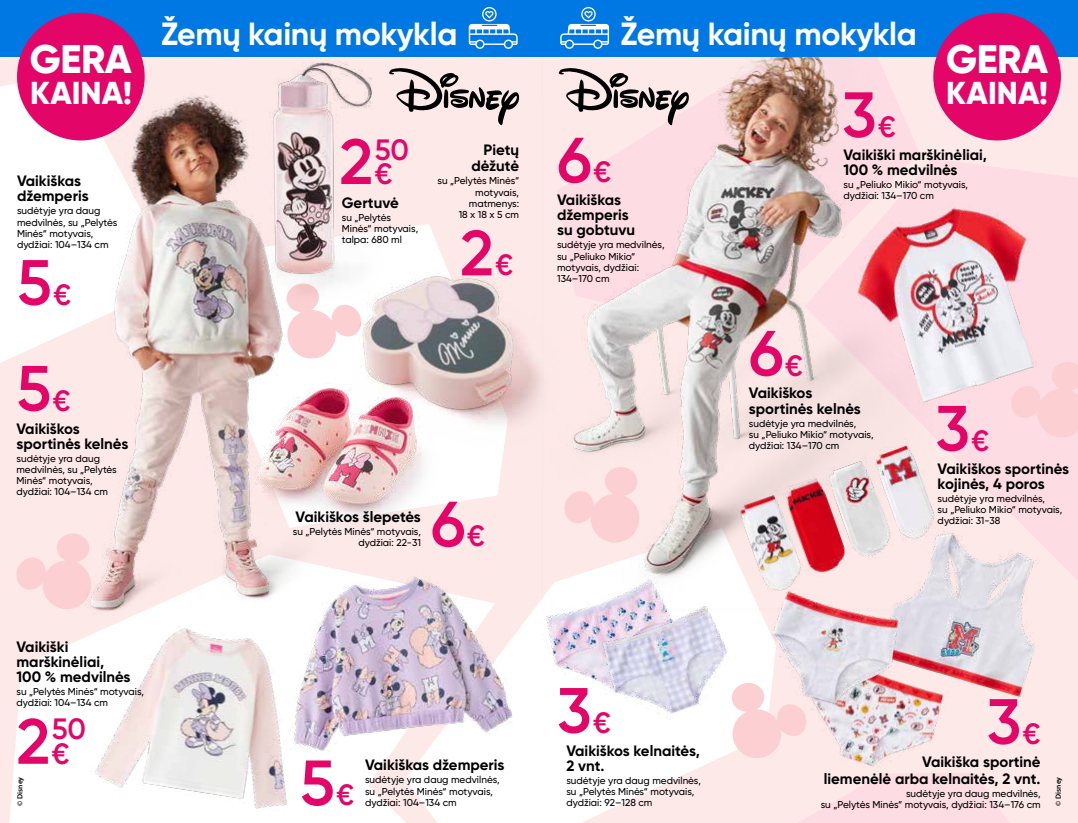
<style>
.page{position:relative;width:1078px;height:823px;background:#fff}
.page>*{position:absolute;margin:0;border:0;box-sizing:border-box;transform-origin:0 0}
.t1{font:600 63.8px "Gilroy";color:#e30567}
.t2{font:800 39.6px "Gilroy";letter-spacing:-.01em;color:#fff}
.t3{font:700 32px "Gilroy";letter-spacing:-.01em;color:#fff}
.t4{font:800 31.5px "Gilroy";color:#fff}
.t5{font:600 29.4px/24.5px "Gilroy";color:#e30567}
.t6{font:700 15px/15px "Gilroy";color:#000}
.t7{font:500 10px/11.2px "Gilroy";color:#000}
.t8{font:600 7.5px "Myriad Pro";letter-spacing:.01em;color:#000}
.s1{font-size:29.4px}
.s2{font-size:63.8px}
</style>
<div class="page">
<div style="left:0;top:0;width:1077px;height:822px;background:#fde9e8"></div>
<svg style="left:931px;top:159px;width:146px;height:348px;fill:#fddce3"></svg>
<svg style="left:801px;top:773px;width:207px;height:49px"></svg>
<svg style="left:9px;top:640px;width:396px;height:182px;fill:#fff"></svg>
<svg style="left:407px;top:224px;width:97px;height:279px;fill:#fff"></svg>
<div style="left:0;top:83px;width:39px;height:280px;background:#fff"></div>
<svg style="left:423px;top:728px;width:306px;height:94px;fill:#fff"></svg>
<img style="left:557px;top:57px;width:374px;height:528px">
<div style="left:0;top:0;width:1077px;height:57px;background:#0078e3"></div>
<img style="left:527px;top:563px;width:189px;height:165px">
<img style="left:581px;top:585px;width:173px;height:161px">
<svg style="left:468px;top:7px;width:49px;height:42px"></svg>
<svg style="left:560px;top:7px;width:49px;height:42px"></svg>
<svg style="left:407px;top:68px;width:112px;height:57px"></svg>
<svg style="left:558px;top:65px;width:131px;height:60px"></svg>
<img style="left:867px;top:507px;width:210px;height:191px">
<img style="left:801px;top:635px;width:159px;height:165px">
<img style="left:754px;top:584px;width:158px;height:144px">
<img style="left:79px;top:638px;width:281px;height:184px">
<img style="left:247px;top:574px;width:280px;height:229px">
<img style="left:831px;top:180px;width:246px;height:245px">
<img style="left:407px;top:237px;width:155px;height:10px">
<img style="left:359px;top:247px;width:203px;height:201px">
<img style="left:777px;top:471px;width:80px;height:110px">
<img style="left:819px;top:454px;width:82px;height:112px">
<img style="left:858px;top:431px;width:91px;height:119px">
<img style="left:732px;top:488px;width:79px;height:109px">
<img style="left:359px;top:357px;width:91px;height:147px">
<img style="left:359px;top:366px;width:86px;height:151px">
<svg style="left:729px;top:681px;width:79px;height:80px"></svg>
<svg style="left:1008px;top:361px;width:69px;height:79px"></svg>
<svg style="left:16px;top:558px;width:23px;height:32px"></svg>
<svg style="left:562px;top:466px;width:80px;height:79px"></svg>
<img style="left:39px;top:58px;width:320px;height:580px">
<img style="left:239px;top:58px;width:168px;height:260px">
<img style="left:264px;top:58px;width:142px;height:224px">
<div style="left:933px;top:13px;width:127px;height:127px;background:#e30567;border-radius:50%"></div>
<div style="left:17px;top:13px;width:128px;height:127px;background:#e30567;border-radius:50%"></div>
<h2 class="t2" style="left:30px;top:34px;width:104px">GERA</h2>
<h3 class="t4" style="left:30px;top:73px;width:103px">KAINA!</h3>
<h3 class="t6" style="left:17px;top:173px;width:73px">Vaikiškas džemperis</h3>
<p class="t7" style="left:17px;top:205px;width:102px">sudėtyje yra daug medvilnės, su „Pelytės<br>Minės“ motyvais, dydžiai: 104–134 cm</p>
<h1 class="t1" style="left:17px;top:243px;width:56px">5<span class="s1">€</span></h1>
<h1 class="t1" style="left:16px;top:348px;width:56px">5<span class="s1">€</span></h1>
<h3 class="t6" style="left:16px;top:420px;width:113px">Vaikiškos sportinės kelnės</h3>
<p class="t7" style="left:16px;top:452px;width:102px">sudėtyje yra daug medvilnės, su „Pelytės<br>Minės“ motyvais, dydžiai: 104–134 cm</p>
<h3 class="t3" style="left:161px;top:14px;width:298px">Žemų kainų mokykla</h3>
<h3 class="t3" style="left:620px;top:14px;width:298px">Žemų kainų mokykla</h3>
<h2 class="t2" style="left:945px;top:34px;width:104px">GERA</h2>
<h3 class="t4" style="left:946px;top:73px;width:103px">KAINA!</h3>
<h1 class="t1" style="left:841px;top:75px;width:55px">3<span class="s1">€</span></h1>
<h1 class="t1" style="left:557px;top:120px;width:56px">6<span class="s1">€</span></h1>
<h3 class="t5" style="left:374px;top:137px;width:36px;text-indent:-35px"><span class="s2">2</span>50 €</h3>
<h3 class="t6" style="left:471px;top:141px;width:49px;line-height:16.8px;text-align:right">Pietų dėžutė</h3>
<p class="t7" style="left:437px;top:175px;width:83px;text-align:right">su „Pelytės Minės“ motyvais, matmenys:<br>18 x 18 x 5 cm</p>
<h3 class="t6" style="left:843px;top:147px;width:145px">Vaikiški marškinėliai,<br>100 % medvilnės</h3>
<p class="t7" style="left:843px;top:179px;width:126px">su „Peliuko Mikio“ motyvais, dydžiai: 134–170 cm</p>
<h3 class="t6" style="left:557px;top:192px;width:79px">Vaikiškas džemperis su gobtuvu</h3>
<p class="t7" style="left:557px;top:239px;width:109px">sudėtyje yra medvilnės, su „Peliuko Mikio“ motyvais, dydžiai:<br>134–170 cm</p>
<h3 class="t6" style="left:342px;top:195px;width:58px">Gertuvė</h3>
<p class="t7" style="left:342px;top:211px;width:78px">su „Pelytės<br>Minės“ motyvais, talpa: 680 ml</p>
<h1 class="t1" style="left:460px;top:213px;width:55px">2<span class="s1">€</span></h1>
<h3 class="t6" style="left:295px;top:509px;width:127px">Vaikiškos šlepetės</h3>
<p class="t7" style="left:293px;top:525px;width:129px;text-align:right">su „Pelytės Minės“ motyvais, dydžiai: 22-31</p>
<h1 class="t1" style="left:431px;top:484px;width:56px">6<span class="s1">€</span></h1>
<h1 class="t1" style="left:748px;top:313px;width:56px">6<span class="s1">€</span></h1>
<h3 class="t6" style="left:748px;top:385px;width:113px">Vaikiškos sportinės kelnės</h3>
<p class="t7" style="left:748px;top:417px;width:126px">sudėtyje yra medvilnės,<br>su „Peliuko Mikio“ motyvais, dydžiai: 134–170 cm</p>
<h1 class="t1" style="left:935px;top:388px;width:55px">3<span class="s1">€</span></h1>
<h3 class="t6" style="left:937px;top:460px;width:133px">Vaikiškos sportinės kojinės, 4 poros</h3>
<p class="t7" style="left:937px;top:492px;width:126px">sudėtyje yra medvilnės,<br>su „Peliuko Mikio“ motyvais, dydžiai: 31-38</p>
<h3 class="t6" style="left:16px;top:638px;width:115px">Vaikiški marškinėliai,<br>100 % medvilnės</h3>
<p class="t7" style="left:16px;top:685px;width:129px">su „Pelytės Minės“ motyvais, dydžiai: 104–134 cm</p>
<h1 class="t1" style="left:557px;top:670px;width:55px">3<span class="s1">€</span></h1>
<h1 class="t1" style="left:986px;top:681px;width:55px">3<span class="s1">€</span></h1>
<h3 class="t5" style="left:52px;top:716px;width:36px;text-indent:-35px"><span class="s2">2</span>50 €</h3>
<h3 class="t6" style="left:566px;top:742px;width:135px">Vaikiškos kelnaitės,<br>2 vnt.</h3>
<p class="t7" style="left:566px;top:774px;width:136px">sudėtyje yra daug medvilnės, su „Pelytės Minės“ motyvais, dydžiai: 92–128 cm</p>
<h3 class="t6" style="left:823px;top:752px;width:218px;line-height:16.8px;text-align:right">Vaikiška sportinė<br>liemenėlė arba kelnaitės, 2 vnt.</h3>
<p class="t7" style="left:820px;top:786px;width:221px;text-align:right">sudėtyje yra daug medvilnės,<br>su „Pelytės Minės“ motyvais, dydžiai: 134–176 cm</p>
<h3 class="t6" style="left:365px;top:757px;width:141px">Vaikiškas džemperis</h3>
<p class="t7" style="left:365px;top:773px;width:136px">sudėtyje yra daug medvilnės, su „Pelytės Minės“ motyvais, dydžiai: 104–134 cm</p>
<h1 class="t1" style="left:300px;top:742px;width:56px">5<span class="s1">€</span></h1>
<p class="t8" style="left:15px;top:805px;width:31px;rotate:-90deg">© Disney</p>
<p class="t8" style="left:1053px;top:805px;width:31px;rotate:-90deg">© Disney</p>
</div>
